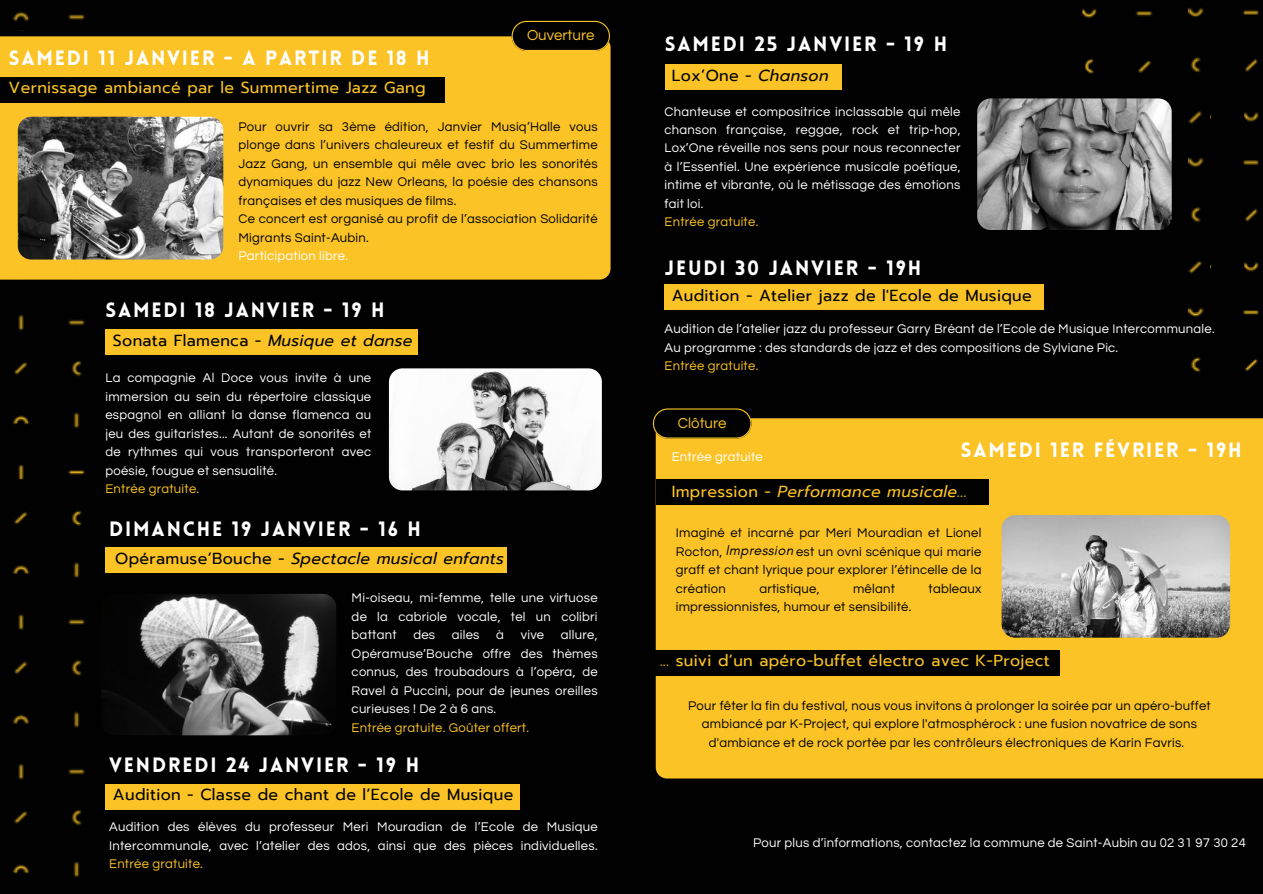
<style>
.page{position:relative;width:1263px;height:894px;background:#fff}
.page>*{position:absolute;margin:0;border:0;box-sizing:border-box;transform-origin:0 0}
.t1{font:900 20.25px "Lovelo";letter-spacing:.09em;color:#fff}
.t2{font:15.9px "Prompt";letter-spacing:.02em;color:#010101}
.t3{font:15.9px "Prompt";letter-spacing:.02em;color:#fbc325}
.t4{font:italic 15.9px "Prompt";letter-spacing:.02em;color:#010101}
.t5{font:italic 15.9px "Prompt";letter-spacing:.02em;color:#fbc325}
.t6{font:15px "Questrial";color:#fbc325}
.t7{font:italic 14.55px "Glacial Indifference";letter-spacing:.02em;color:#010101}
.t8{font:13.05px/18.5px "Questrial";letter-spacing:.02em;color:#fff;text-align:justify}
.t9{font:13.05px/18.5px "Questrial";letter-spacing:.02em;color:#010101}
.t10{font:13.05px "Questrial";letter-spacing:.02em;color:#fbc325}
.s1{font-style:italic}
.s2{font-style:normal}
</style>
<div class="page">
<div style="left:0;top:0;width:1263px;height:893px;background:#010101"></div>
<svg style="left:1188px;top:7px;width:23px;height:365px"></svg>
<hr style="left:1211px;top:392px;width:52px;height:1px;background:#bfbfbf">
<div style="left:109px;top:36px;width:501px;height:243px;background:#fbc325"></div>
<svg style="left:12px;top:12px;width:73px;height:9px"></svg>
<svg style="left:0;top:30px;width:109px;height:848px"></svg>
<div style="left:656px;top:418px;width:607px;height:360px;background:#fbc325"></div>
<img style="left:977px;top:98px;width:195px;height:132px">
<img style="left:18px;top:117px;width:205px;height:142px">
<img style="left:101px;top:593px;width:235px;height:142px">
<div style="left:110px;top:75px;width:259px;height:26px;background:#fbc325"></div>
<div style="left:0;top:77px;width:445px;height:25px;background:#010101"></div>
<div style="left:106px;top:329px;width:312px;height:26px;background:#fbc325"></div>
<div style="left:105px;top:547px;width:402px;height:26px;background:#fbc325"></div>
<div style="left:105px;top:783px;width:415px;height:26px;background:#fbc325"></div>
<div style="left:665px;top:64px;width:176px;height:26px;background:#fbc325"></div>
<div style="left:665px;top:284px;width:379px;height:26px;background:#fbc325"></div>
<div style="left:656px;top:479px;width:332px;height:26px;background:#010101"></div>
<img style="left:389px;top:368px;width:213px;height:122px;border-radius:14px">
<svg style="left:512px;top:21px;width:98px;height:30px"></svg>
<svg style="left:653px;top:408px;width:98px;height:30px"></svg>
<img style="left:1002px;top:515px;width:228px;height:122px;border-radius:14px">
<div style="left:646px;top:649px;width:414px;height:26px;background:#010101"></div>
<svg style="left:1082px;top:8px;width:23px;height:99px"></svg>
<svg style="left:1105px;top:11px;width:67px;height:96px"></svg>
<h1 class="t1" style="left:9px;top:45px;width:422px">SAMEDI 11 JANVIER - A PARTIR DE 18 H</h1>
<p class="t3" style="left:8px;top:76px;width:419px">Vernissage ambiancé par le Summertime Jazz Gang</p>
<p class="t6" style="left:527px;top:28px;width:69px">Ouverture</p>
<p class="t9" style="left:238px;top:117px;width:361px">Pour ouvrir sa 3ème édition, Janvier Musiq’Halle vous plonge dans l’univers chaleureux et festif du Summertime Jazz Gang, un ensemble qui mêle avec brio les sonorités dynamiques du jazz New Orleans, la poésie des chansons françaises et des musiques de films.<br>Ce concert est organisé au profit de l’association Solidarité Migrants Saint-Aubin.</p>
<p class="t8" style="left:238px;top:247px;width:111px">Participation libre.</p>
<h1 class="t1" style="left:105px;top:297px;width:281px">SAMEDI 18 JANVIER - 19 H</h1>
<p class="t2" style="left:113px;top:329px;width:301px">Sonata Flamenca - <span class="s1">Musique et danse</span></p>
<p class="t8" style="left:105px;top:369px;width:267px">La compagnie Al Doce vous invite à une immersion au sein du répertoire classique espagnol en alliant la danse flamenca au jeu des guitaristes... Autant de sonorités et de rythmes qui vous transporteront avec poésie, fougue et sensualité.</p>
<p class="t10" style="left:105px;top:482px;width:95px">Entrée gratuite.</p>
<h1 class="t1" style="left:109px;top:516px;width:313px">DIMANCHE 19 JANVIER - 16 H</h1>
<p class="t4" style="left:115px;top:547px;width:390px"><span class="s2">Opéramuse’Bouche -</span> Spectacle musical enfants</p>
<p class="t8" style="left:352px;top:589px;width:247px">Mi-oiseau, mi-femme, telle une virtuose de la cabriole vocale, tel un colibri battant</p>
<p class="t8" style="left:352px;top:626px;width:247px;text-indent:209px">allure, Opéramuse’Bouche offre des thèmes connus, des troubadours à l’opéra, de Ravel à Puccini, pour de jeunes oreilles curieuses ! De 2 à 6 ans.</p>
<p class="t10" style="left:352px;top:720px;width:179px">Entrée gratuite. Goûter offert.</p>
<p class="t8" style="left:413px;top:626px;width:23px">des</p>
<p class="t8" style="left:452px;top:626px;width:29px">ailes</p>
<p class="t8" style="left:496px;top:626px;width:9px">à</p>
<p class="t8" style="left:521px;top:626px;width:25px">vive</p>
<h1 class="t1" style="left:109px;top:751px;width:311px">VENDREDI 24 JANVIER - 19 H</h1>
<p class="t2" style="left:113px;top:783px;width:402px">Audition - Classe de chant de l’Ecole de Musique</p>
<p class="t8" style="left:109px;top:818px;width:490px">Audition des élèves du professeur Meri Mouradian de l’Ecole de Musique<br>Intercommunale, avec l’atelier des ados, ainsi que des pièces individuelles.</p>
<p class="t10" style="left:109px;top:857px;width:95px">Entrée gratuite.</p>
<h1 class="t1" style="left:665px;top:31px;width:284px">SAMEDI 25 JANVIER - 19 H</h1>
<p class="t2" style="left:672px;top:64px;width:159px">Lox’One - <span class="s1">Chanson</span></p>
<p class="t8" style="left:664px;top:102px;width:297px">Chanteuse et compositrice inclassable qui mêle chanson française, reggae, rock et trip-hop, Lox’One réveille nos sens pour nous reconnecter à l’Essentiel. Une expérience musicale poétique, intime et vibrante, où le métissage des émotions fait loi.</p>
<p class="t10" style="left:664px;top:216px;width:95px">Entrée gratuite.</p>
<h1 class="t1" style="left:665px;top:255px;width:258px">JEUDI 30 JANVIER - 19H</h1>
<p class="t2" style="left:672px;top:283px;width:362px">Audition - Atelier jazz de l'Ecole de Musique</p>
<p class="t8" style="left:664px;top:320px;width:552px">Audition de l’atelier jazz du professeur Garry Bréant de l’Ecole de Musique Intercommunale.<br>Au programme : des standards de jazz et des compositions de Sylviane Pic.</p>
<p class="t10" style="left:664px;top:359px;width:95px">Entrée gratuite.</p>
<p class="t6" style="left:678px;top:415px;width:50px">Clôture</p>
<p class="t8" style="left:672px;top:447px;width:93px">Entrée gratuite</p>
<h1 class="t1" style="left:961px;top:437px;width:282px">SAMEDI 1ER FÉVRIER - 19H</h1>
<p class="t5" style="left:672px;top:480px;width:297px"><span class="s2">Impression -</span> Performance musicale...</p>
<p class="t9" style="left:676px;top:524px;width:307px">Imaginé et incarné par Meri Mouradian et Lionel<br>Rocton,</p>
<p class="t7" style="left:725px;top:542px;width:69px">Impression</p>
<p class="t9" style="left:676px;top:542px;width:307px;text-align:justify;text-indent:120px">est un ovni scénique qui marie graff et chant lyrique pour explorer l’étincelle de la création</p>
<p class="t9" style="left:759px;top:579px;width:62px">artistique,</p>
<p class="t9" style="left:853px;top:579px;width:43px">mêlant</p>
<p class="t9" style="left:928px;top:579px;width:54px">tableaux</p>
<p class="t9" style="left:676px;top:598px;width:237px">impressionnistes, humour et sensibilité.</p>
<p class="t3" style="left:660px;top:649px;width:392px">... suivi d’un apéro-buffet électro avec K-Project</p>
<p class="t9" style="left:688px;top:696px;width:524px;text-align:center">Pour fêter la fin du festival, nous vous invitons à prolonger la soirée par un apéro-buffet ambiancé par K-Project, qui explore l'atmosphérock : une fusion novatrice de sons d'ambiance et de rock portée par les contrôleurs électroniques de Karin Favris.</p>
<p class="t8" style="left:753px;top:833px;width:494px">Pour plus d’informations, contactez la commune de Saint-Aubin au 02 31 97 30 24</p>
</div>
